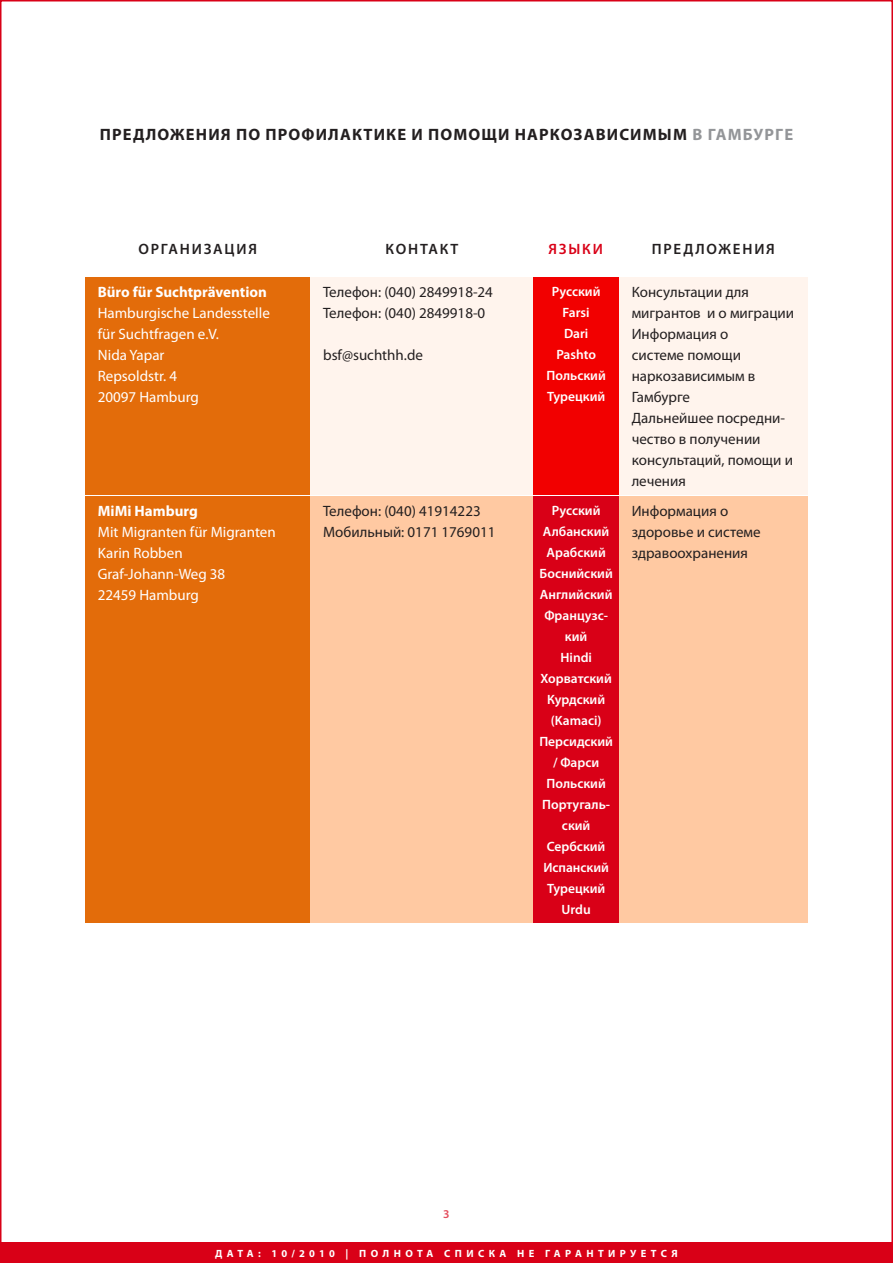
<style>
.page{position:relative;width:893px;height:1263px;background:#fff}
.page>*{position:absolute;margin:0;border:0;box-sizing:border-box;transform-origin:0 0}
.t1{font:700 16.5px "Myriad Pro";letter-spacing:.07em;color:#231f20}
.t2{font:15px/21px "Myriad Pro";color:#231f20}
.t3{font:15px/21px "Myriad Pro";color:#fff}
.t4{font:600 15px "Myriad Pro";letter-spacing:.12em;color:#231f20}
.t5{font:700 15px "Myriad Pro";color:#fff}
.t6{font:600 15px "Myriad Pro";letter-spacing:.12em;color:#d90017}
.t7{font:600 13.5px/21px "Myriad Pro";color:#fff;text-align:center}
.t8{font:600 12px "Myriad Pro";color:#e44d5d}
.t9{font:700 10.5px "Myriad Pro";letter-spacing:.42em;color:#fff}
.s1{color:#939598}
.s2{font-weight:700}
</style>
<div class="page">
<div style="left:0;top:1242px;width:893px;height:21px;background:#d90017"></div>
<div style="left:85px;top:496px;width:723px;height:426px;background:#e36c0a"></div>
<div style="left:310px;top:496px;width:224px;height:426px;background:#ffc9a2"></div>
<div style="left:619px;top:496px;width:189px;height:426px;background:#ffc9a2"></div>
<div style="left:534px;top:496px;width:85px;height:426px;background:#d90017"></div>
<div style="left:85px;top:277px;width:723px;height:218px;background:#e36c0a"></div>
<div style="left:310px;top:277px;width:224px;height:218px;background:#fff4ed"></div>
<div style="left:619px;top:277px;width:189px;height:218px;background:#fff4ed"></div>
<div style="left:534px;top:277px;width:85px;height:218px;background:#f20000"></div>
<p class="t1" style="left:100px;top:124px;width:695px">ПРЕДЛОЖЕНИЯ ПО ПРОФИЛАКТИКЕ И ПОМОЩИ НАРКОЗАВИСИМЫМ <span class="s1">В ГАМБУРГЕ</span></p>
<p class="t4" style="left:138px;top:239px;width:120px">OРГАНИЗАЦИЯ</p>
<p class="t4" style="left:386px;top:239px;width:74px">КОНТАКТ</p>
<p class="t6" style="left:548px;top:239px;width:56px">ЯЗЫКИ</p>
<p class="t4" style="left:652px;top:239px;width:125px">ПРЕДЛОЖЕНИЯ</p>
<p class="t3" style="left:98px;top:281px;width:174px"><span class="s2">Büro für Suchtprävention<br></span>Hamburgische Landesstelle</p>
<p class="t3" style="left:98px;top:323px;width:123px">für Suchtfragen e.V.<br>Nida Yapar<br>Repsoldstr. 4<br>20097 Hamburg</p>
<p class="t5" style="left:98px;top:501px;width:102px">MiMi Hamburg</p>
<p class="t3" style="left:98px;top:521px;width:179px">Mit Migranten für Migranten<br>Karin Robben<br>Graf-Johann-Weg 38<br>22459 Hamburg</p>
<p class="t2" style="left:323px;top:281px;width:171px">Телефон: (040) 2849918-24</p>
<p class="t2" style="left:323px;top:302px;width:164px">Телефон: (040) 2849918-0</p>
<p class="t2" style="left:323px;top:344px;width:101px">bsf@suchthh.de</p>
<p class="t7" style="left:552px;top:281px;width:50px">Русский</p>
<p class="t7" style="left:563px;top:302px;width:29px;text-align:left">Farsi<br>Dari</p>
<p class="t7" style="left:546px;top:344px;width:61px">Pashto<br>Польский</p>
<p class="t7" style="left:547px;top:386px;width:60px">Турецкий</p>
<p class="t2" style="left:632px;top:281px;width:164px">Консультации для мигрантов и о миграции</p>
<p class="t2" style="left:632px;top:323px;width:125px">Информация о системе помощи наркозависимым в<br>Гамбурге</p>
<p class="t2" style="left:632px;top:407px;width:163px">Дальнейшее посредни&shy;чество в получении консультаций, помощи и лечения</p>
<p class="t2" style="left:323px;top:500px;width:174px">Телефон: (040) 41914223<br>Мобильный: 0171 1769011</p>
<p class="t2" style="left:632px;top:500px;width:130px">Информация о здоровье и системе здравоохранения</p>
<p class="t7" style="left:552px;top:499px;width:50px">Русский</p>
<p class="t7" style="left:539px;top:520px;width:75px">Албанский<br>Арабский<br>Боснийский<br>Aнглийский<br>Французс&shy;кий<br>Hindi<br>Хорватский<br>Курдский (Kamaci)<br>Персидский</p>
<p class="t7" style="left:542px;top:751px;width:69px">/ Фарси<br>Польский<br>Португаль&shy;ский</p>
<p class="t7" style="left:543px;top:835px;width:67px">Сербский<br>Испанский<br>Турецкий<br>Urdu</p>
<p class="t8" style="left:443px;top:1206px;width:8px">3</p>
<p class="t9" style="left:215px;top:1246px;width:464px">ДАТА: 10/2010 | ПОЛНОТА СПИСКА НЕ ГАРАНТИРУЕТСЯ</p>
</div>
